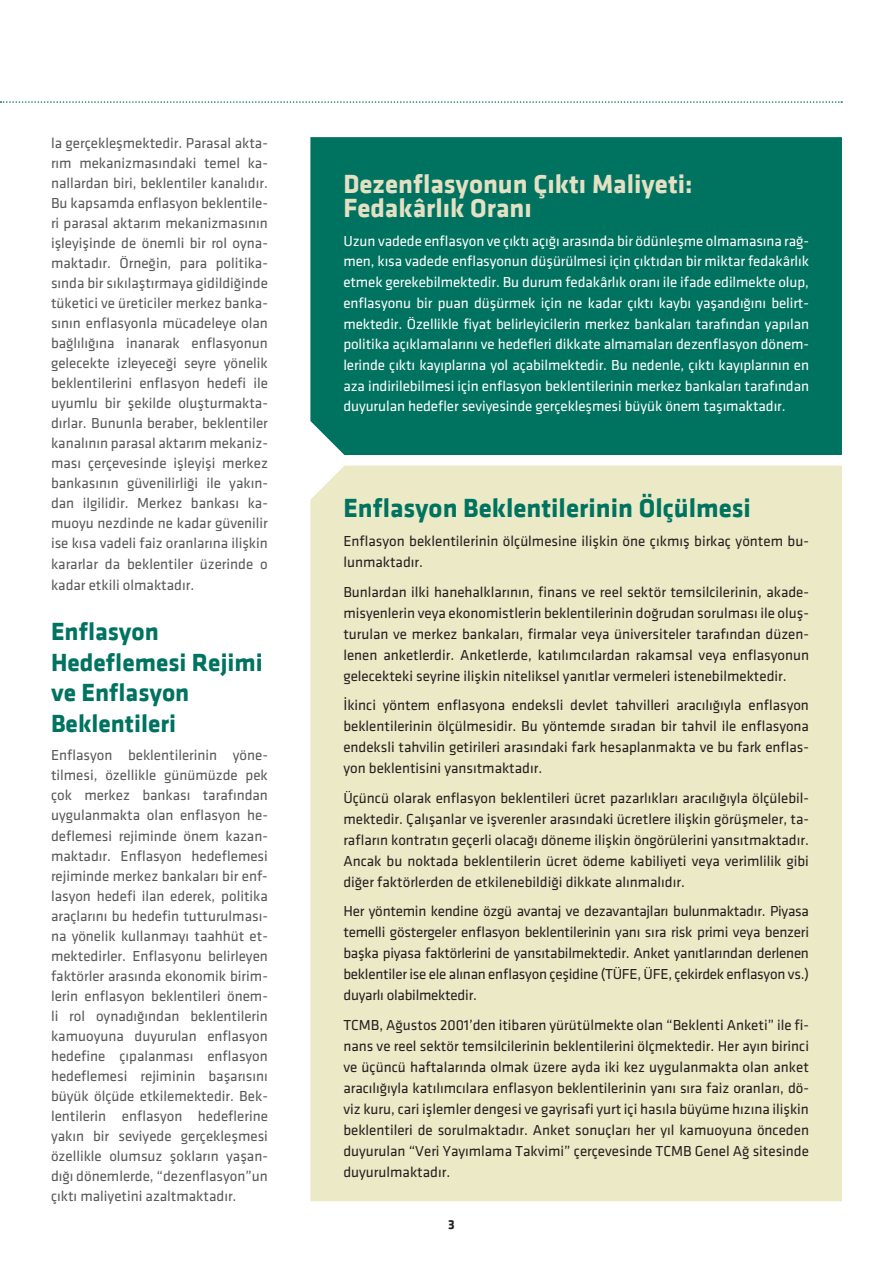
<style>
.page{position:relative;width:893px;height:1263px;background:#fff}
.page>*{position:absolute;margin:0;border:0;box-sizing:border-box;transform-origin:0 0}
.t1{font:700 27px/24px "Klavika";color:#e4e0c3}
.t2{font:700 27px "Klavika";color:#007360}
.t3{font:700 25.5px/30.6px "Klavika";color:#007360}
.t4{font:15px/21px "Klavika";color:#231f20;text-align:justify}
.t5{font:15px/20.1px "Klavika";color:#57585a;text-align:justify}
.t6{font:15px/20.7px "Klavika";letter-spacing:-.005em;color:#fff;text-align:justify}
.t7{font:700 13.5px "Klavika";color:#231f20}
</style>
<div class="page">
<div style="left:310px;top:466px;width:532px;height:735px;background:#ece9c6"></div>
<div style="left:310px;top:137px;width:532px;height:318px;background:#007360"></div>
<svg style="left:1px;top:101px;width:841px;height:2px"></svg>
<p class="t5" style="left:51px;top:133px;width:218px">la gerçekleşmektedir. Parasal akta&shy;rım mekanizmasındaki temel ka&shy;nallardan biri, beklentiler kanalıdır.<br>Bu kapsamda enflasyon beklentile&shy;ri parasal aktarım mekanizmasının işleyişinde de önemli bir rol oyna&shy;maktadır. Örneğin, para politika&shy;sında bir sıkılaştırmaya gidildiğinde tüketici ve üreticiler merkez banka&shy;sının enflasyonla mücadeleye olan bağlılığına inanarak enflasyonun gelecekte izleyeceği seyre yönelik beklentilerini enflasyon hedefi ile uyumlu bir şekilde oluşturmakta&shy;dırlar. Bununla beraber, beklentiler kanalının parasal aktarım mekaniz&shy;ması çerçevesinde işleyişi merkez bankasının güvenilirliği ile yakın&shy;dan ilgilidir. Merkez bankası ka&shy;muoyu nezdinde ne kadar güvenilir ise kısa vadeli faiz oranlarına ilişkin kararlar da beklentiler üzerinde o</p>
<p class="t5" style="left:51px;top:575px;width:145px">kadar etkili olmaktadır.</p>
<h2 class="t3" style="left:51px;top:616px;width:213px">Enflasyon<br>Hedeflemesi Rejimi ve Enflasyon<br>Beklentileri</h2>
<p class="t5" style="left:51px;top:745px;width:218px">Enflasyon beklentilerinin yöne&shy;tilmesi, özellikle günümüzde pek çok merkez bankası tarafından uygulanmakta olan enflasyon he&shy;deflemesi rejiminde önem kazan&shy;maktadır. Enflasyon hedeflemesi rejiminde merkez bankaları bir enf&shy;lasyon hedefi ilan ederek, politika araçlarını bu hedefin tutturulması&shy;na yönelik kullanmayı taahhüt et&shy;mektedirler. Enflasyonu belirleyen faktörler arasında ekonomik birim&shy;lerin enflasyon beklentileri önem&shy;li rol oynadığından beklentilerin kamuoyuna duyurulan enflasyon hedefine çıpalanması enflasyon hedeflemesi rejiminin başarısını büyük ölçüde etkilemektedir. Bek&shy;lentilerin enflasyon hedeflerine yakın bir seviyede gerçekleşmesi özellikle olumsuz şokların yaşan&shy;dığı dönemlerde, “dezenflasyon”un çıktı maliyetini azaltmaktadır.</p>
<h1 class="t1" style="left:343px;top:172px;width:351px">Dezenflasyonun Çıktı Maliyeti:<br>Fedakârlık Oranı</h1>
<p class="t6" style="left:343px;top:230px;width:467px">Uzun vadede enflasyon ve çıktı açığı arasında bir ödünleşme olmamasına rağ&shy;men, kısa vadede enflasyonun düşürülmesi için çıktıdan bir miktar fedakârlık etmek gerekebilmektedir. Bu durum fedakârlık oranı ile ifade edilmekte olup, enflasyonu bir puan düşürmek için ne kadar çıktı kaybı yaşandığını belirt&shy;mektedir. Özellikle fiyat belirleyicilerin merkez bankaları tarafından yapılan politika açıklamalarını ve hedefleri dikkate almamaları dezenflasyon dönem&shy;lerinde çıktı kayıplarına yol açabilmektedir. Bu nedenle, çıktı kayıplarının en aza indirilebilmesi için enflasyon beklentilerinin merkez bankaları tarafından duyurulan hedefler seviyesinde gerçekleşmesi büyük önem taşımaktadır.</p>
<h1 class="t2" style="left:343px;top:493px;width:409px">Enflasyon Beklentilerinin Ölçülmesi</h1>
<p class="t4" style="left:343px;top:531px;width:467px">Enflasyon beklentilerinin ölçülmesine ilişkin öne çıkmış birkaç yöntem bu&shy;lunmaktadır.</p>
<p class="t4" style="left:343px;top:581px;width:467px">Bunlardan ilki hanehalklarının, finans ve reel sektör temsilcilerinin, akade&shy;misyenlerin veya ekonomistlerin beklentilerinin doğrudan sorulması ile oluş&shy;turulan ve merkez bankaları, firmalar veya üniversiteler tarafından düzen&shy;lenen anketlerdir. Anketlerde, katılımcılardan rakamsal veya enflasyonun gelecekteki seyrine ilişkin niteliksel yanıtlar vermeleri istenebilmektedir.</p>
<p class="t4" style="left:343px;top:695px;width:467px">İkinci yöntem enflasyona endeksli devlet tahvilleri aracılığıyla enflasyon beklentilerinin ölçülmesidir. Bu yöntemde sıradan bir tahvil ile enflasyona endeksli tahvilin getirileri arasındaki fark hesaplanmakta ve bu fark enflas&shy;yon beklentisini yansıtmaktadır.</p>
<p class="t4" style="left:343px;top:787px;width:467px">Üçüncü olarak enflasyon beklentileri ücret pazarlıkları aracılığıyla ölçülebil&shy;mektedir. Çalışanlar ve işverenler arasındaki ücretlere ilişkin görüşmeler, ta&shy;rafların kontratın geçerli olacağı döneme ilişkin öngörülerini yansıtmaktadır.<br>Ancak bu noktada beklentilerin ücret ödeme kabiliyeti veya verimlilik gibi diğer faktörlerden de etkilenebildiği dikkate alınmalıdır.</p>
<p class="t4" style="left:343px;top:901px;width:467px">Her yöntemin kendine özgü avantaj ve dezavantajları bulunmaktadır. Piyasa temelli göstergeler enflasyon beklentilerinin yanı sıra risk primi veya benzeri başka piyasa faktörlerini de yansıtabilmektedir. Anket yanıtlarından derlenen beklentiler ise ele alınan enflasyon çeşidine (TÜFE, ÜFE, çekirdek enflasyon vs.) duyarlı olabilmektedir.</p>
<p class="t4" style="left:343px;top:1014px;width:467px">TCMB, Ağustos 2001’den itibaren yürütülmekte olan “Beklenti Anketi” ile fi&shy;nans ve reel sektör temsilcilerinin beklentilerini ölçmektedir. Her ayın birinci ve üçüncü haftalarında olmak üzere ayda iki kez uygulanmakta olan anket aracılığıyla katılımcılara enflasyon beklentilerinin yanı sıra faiz oranları, dö&shy;viz kuru, cari işlemler dengesi ve gayrisafi yurt içi hasıla büyüme hızına ilişkin beklentileri de sorulmaktadır. Anket sonuçları her yıl kamuoyuna önceden duyurulan “Veri Yayımlama Takvimi” çerçevesinde TCMB Genel Ağ sitesinde duyurulmaktadır.</p>
<p class="t7" style="left:448px;top:1217px;width:8px">3</p>
</div>
